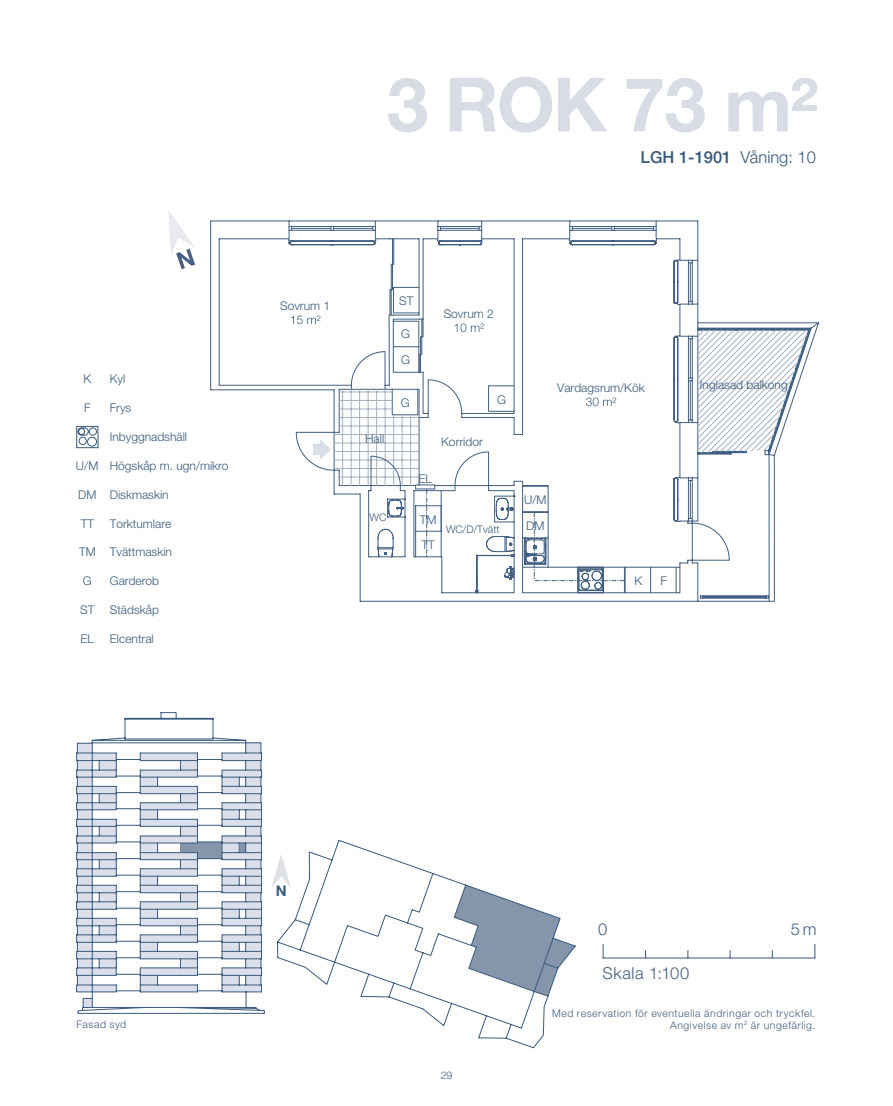
<style>
.page{position:relative;width:893px;height:1106px;background:#fff}
.page>*{position:absolute;margin:0;border:0;box-sizing:border-box;transform-origin:0 0}
.t1{font:500 16.5px "Helvetica Neue LT Std";color:#385a7d}
.t2{font:300 16.5px "Helvetica Neue LT Pro";letter-spacing:.035em;color:#435e82}
.t3{font:700 14.7px "Helvetica Neue";color:#385a7d}
.t4{font:300 12px/26.4px "Helvetica Neue LT Std";color:#385a7d}
.t5{font:300 10.5px/12px "Helvetica Neue LT Pro";letter-spacing:.05em;color:#435e82;text-align:right}
.t6{font:300 10.5px "Helvetica Neue LT Std";color:#385a7d}
.s1{font-weight:300}
</style>
<div class="page">
<svg style="left:277px;top:840px;width:298px;height:208px"></svg>
<svg style="left:91px;top:712px;width:156px;height:30px"></svg>
<svg style="left:76px;top:742px;width:186px;height:251px"></svg>
<svg style="left:78px;top:760px;width:186px;height:253px"></svg>
<hr style="left:603px;top:957px;width:212px;height:1px;background:#435e82">
<svg style="left:603px;top:944px;width:1px;height:13px"></svg>
<svg style="left:814px;top:944px;width:1px;height:13px"></svg>
<svg style="left:272px;top:854px;width:19px;height:34px"></svg>
<svg style="left:168px;top:210px;width:27px;height:59px"></svg>
<svg style="left:388px;top:78px;width:39px;height:54px"></svg>
<svg style="left:450px;top:77px;width:102px;height:56px"></svg>
<svg style="left:558px;top:78px;width:49px;height:53px"></svg>
<svg style="left:626px;top:78px;width:79px;height:54px"></svg>
<svg style="left:728px;top:78px;width:89px;height:53px"></svg>
<svg style="left:76px;top:426px;width:22px;height:22px"></svg>
<svg style="left:210px;top:221px;width:79px;height:170px"></svg>
<svg style="left:289px;top:221px;width:410px;height:170px"></svg>
<svg style="left:291px;top:228px;width:408px;height:359px"></svg>
<svg style="left:291px;top:315px;width:29px;height:9px"></svg>
<svg style="left:378px;top:260px;width:433px;height:338px"></svg>
<svg style="left:313px;top:439px;width:18px;height:21px"></svg>
<p class="t4" style="left:83px;top:365px;width:9px">K</p>
<p class="t4" style="left:110px;top:365px;width:17px">Kyl</p>
<p class="t4" style="left:84px;top:394px;width:8px">F</p>
<p class="t4" style="left:110px;top:394px;width:23px">Frys</p>
<p class="t4" style="left:110px;top:423px;width:79px">Inbyggnadshäll</p>
<p class="t4" style="left:76px;top:452px;width:154px">U/M Högskåp m. ugn/mikro</p>
<p class="t4" style="left:78px;top:481px;width:92px">DM Diskmaskin</p>
<p class="t4" style="left:81px;top:510px;width:15px">TT</p>
<p class="t4" style="left:110px;top:510px;width:63px">Torktumlare</p>
<p class="t4" style="left:79px;top:539px;width:94px">TM Tvättmaskin</p>
<p class="t4" style="left:83px;top:567px;width:10px">G</p>
<p class="t4" style="left:110px;top:567px;width:51px">Garderob</p>
<p class="t4" style="left:80px;top:596px;width:16px">ST</p>
<p class="t4" style="left:110px;top:596px;width:51px">Städskåp</p>
<p class="t4" style="left:81px;top:625px;width:15px">EL</p>
<p class="t4" style="left:110px;top:625px;width:46px">Elcentral</p>
<h1 class="t1" style="left:641px;top:148px;width:177px">LGH 1-1901 <span class="s1">Våning: 10</span></h1>
<p class="t4" style="left:280px;top:292px;width:52px">Sovrum 1</p>
<p class="t4" style="left:399px;top:287px;width:16px">ST</p>
<p class="t4" style="left:401px;top:320px;width:10px;line-height:26px">G<br>G</p>
<p class="t4" style="left:444px;top:300px;width:52px">Sovrum 2</p>
<p class="t4" style="left:401px;top:389px;width:10px">G</p>
<p class="t4" style="left:497px;top:386px;width:10px">G</p>
<p class="t4" style="left:365px;top:425px;width:21px">Hall</p>
<p class="t4" style="left:441px;top:428px;width:43px">Korridor</p>
<p class="t4" style="left:418px;top:465px;width:15px">EL</p>
<p class="t4" style="left:420px;top:506px;width:18px;line-height:25.3px">TM<br>TT</p>
<p class="t6" style="left:370px;top:511px;width:18px">WC</p>
<p class="t6" style="left:446px;top:522px;width:55px">WC/D/Tvätt</p>
<p class="t4" style="left:557px;top:374px;width:89px">Vardagsrum/Kök</p>
<p class="t4" style="left:524px;top:486px;width:24px">U/M<br>DM</p>
<p class="t4" style="left:634px;top:567px;width:9px">K</p>
<p class="t4" style="left:660px;top:567px;width:8px">F</p>
<p class="t4" style="left:700px;top:371px;width:89px">Inglasad balkong</p>
<p class="t3" style="left:276px;top:881px;width:12px">N</p>
<h1 class="t2" style="left:598px;top:919px;width:11px">0</h1>
<h1 class="t2" style="left:791px;top:919px;width:27px">5 m</h1>
<h1 class="t2" style="left:603px;top:962px;width:88px">Skala 1:100</h1>
<p class="t5" style="left:77px;top:1018px;width:51px">Fasad syd</p>
<p class="t5" style="left:552px;top:1006px;width:265px">Med reservation för eventuella ändringar och tryckfel.<br>Angivelse av m<sup>2</sup> är ungefärlig.</p>
<p class="t5" style="left:441px;top:1069px;width:13px">29</p>
</div>
